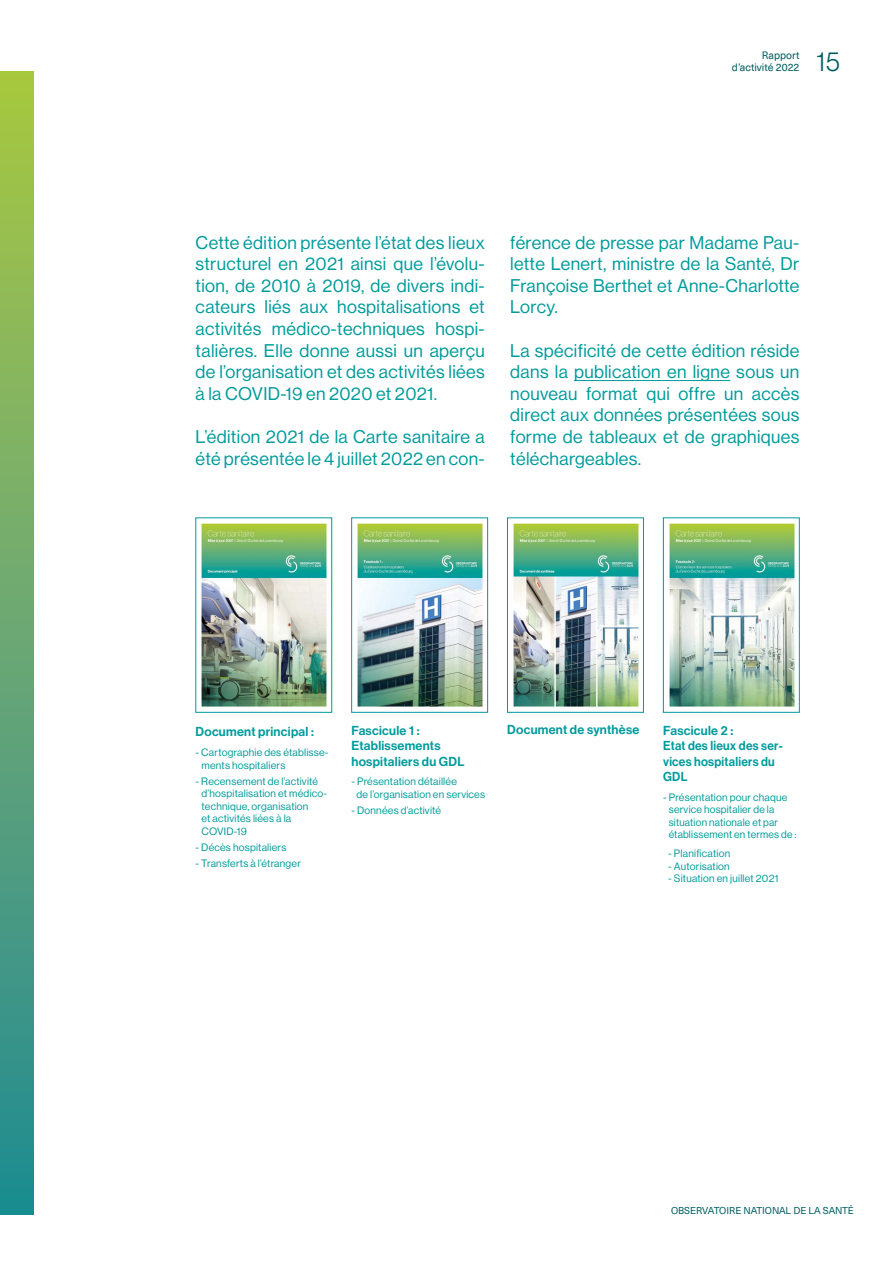
<style>
.page{position:relative;width:893px;height:1263px;background:#fff}
.page>*{position:absolute;margin:0;border:0;box-sizing:border-box;transform-origin:0 0}
.t1{font:27px "N Haas Grotesk DS Std 45 Lt";color:#005e61}
.t2{font:18px/21.6px "N Haas Grotesk DS Std 55 Rg";letter-spacing:.02em;color:#009b9c;text-align:justify}
.t3{font:12.75px/15.3px "N Haas Grotesk DS Std 65 Md";letter-spacing:.02em;color:#009b9c}
.t4{font:10.5px/12.6px "N Haas Grotesk DS Std 55 Rg";letter-spacing:.02em;color:#009b9c}
.t5{font:10.5px/12px "Neue Haas Unica Pro";color:#005e61;text-align:right}
.t6{font:9.75px "Neue Haas Unica Pro";letter-spacing:-.015em;color:#005e61}
</style>
<div class="page">
<div style="left:0;top:71px;width:33px;height:1143px;background:linear-gradient(to bottom,#acc746,#228a98)"></div>
<hr style="left:574px;top:380px;width:156px;height:1px;background:#009b9c">
<img style="left:513px;top:523px;width:126px;height:185px">
<div style="left:507px;top:518px;width:137px;height:194px;border:1px solid #009a9b"></div>
<img style="left:201px;top:523px;width:126px;height:184px">
<img style="left:357px;top:523px;width:127px;height:184px">
<div style="left:351px;top:518px;width:137px;height:194px;border:1px solid #009a9b"></div>
<img style="left:669px;top:523px;width:127px;height:184px">
<p class="t5" style="left:732px;top:50px;width:69px">Rapport d’activité 2022</p>
<h1 class="t1" style="left:817px;top:47px;width:25px">15</h1>
<p class="t2" style="left:196px;top:232px;width:291px">Cette édition présente l’état des lieux structurel en 2021 ainsi que l’évolu&shy;tion, de 2010 à 2019, de divers indi&shy;cateurs liés aux hospitalisations et activités médico-techniques hospi&shy;talières. Elle donne aussi un aperçu de l’organisation et des activités liées à la COVID-19 en 2020 et 2021.</p>
<p class="t2" style="left:196px;top:426px;width:291px">L’édition 2021 de la Carte sanitaire a été présentée le 4 juillet 2022 en con-</p>
<p class="t2" style="left:510px;top:232px;width:291px">férence de presse par Madame Pau&shy;lette Lenert, ministre de la Santé, Dr Françoise Berthet et Anne-Charlotte Lorcy.</p>
<p class="t2" style="left:510px;top:340px;width:291px">La spécificité de cette édition réside dans la publication en ligne sous un nouveau format qui offre un accès direct aux données présentées sous forme de tableaux et de graphiques téléchargeables.</p>
<p class="t3" style="left:196px;top:724px;width:120px">Document principal :</p>
<p class="t3" style="left:507px;top:722px;width:134px">Document de synthèse</p>
<p class="t4" style="left:202px;top:746px;width:128px;text-indent:-6px">- Cartographie des établisse&shy;ments hospitaliers</p>
<p class="t4" style="left:202px;top:775px;width:127px;text-indent:-6px">- Recensement de l’activité d’hospitalisation et médico&shy;technique, organisation<br>et activités liées à la<br>COVID-19</p>
<p class="t4" style="left:196px;top:841px;width:92px">- Décès hospitaliers</p>
<p class="t4" style="left:196px;top:857px;width:107px">- Transferts à l’étranger</p>
<p class="t3" style="left:351px;top:723px;width:115px">Fascicule 1 :<br>Etablissements hospitaliers du GDL</p>
<p class="t4" style="left:357px;top:775px;width:130px;text-indent:-5px">- Présentation détaillée<br>de l’organisation en services</p>
<p class="t4" style="left:351px;top:804px;width:91px">- Données d’activité</p>
<p class="t3" style="left:663px;top:723px;width:121px">Fascicule 2 :<br>Etat des lieux des ser&shy;vices hospitaliers du<br>GDL</p>
<p class="t4" style="left:669px;top:791px;width:129px;text-indent:-6px">- Présentation pour chaque service hospitalier de la situation nationale et par établissement en termes de :</p>
<p class="t4" style="left:668px;top:847px;width:63px">- Planification</p>
<p class="t4" style="left:668px;top:860px;width:63px">- Autorisation</p>
<p class="t4" style="left:668px;top:872px;width:112px">- Situation en juillet 2021</p>
<p class="t6" style="left:671px;top:1205px;width:184px">OBSERVATOIRE NATIONAL DE LA SANTÉ</p>
</div>
